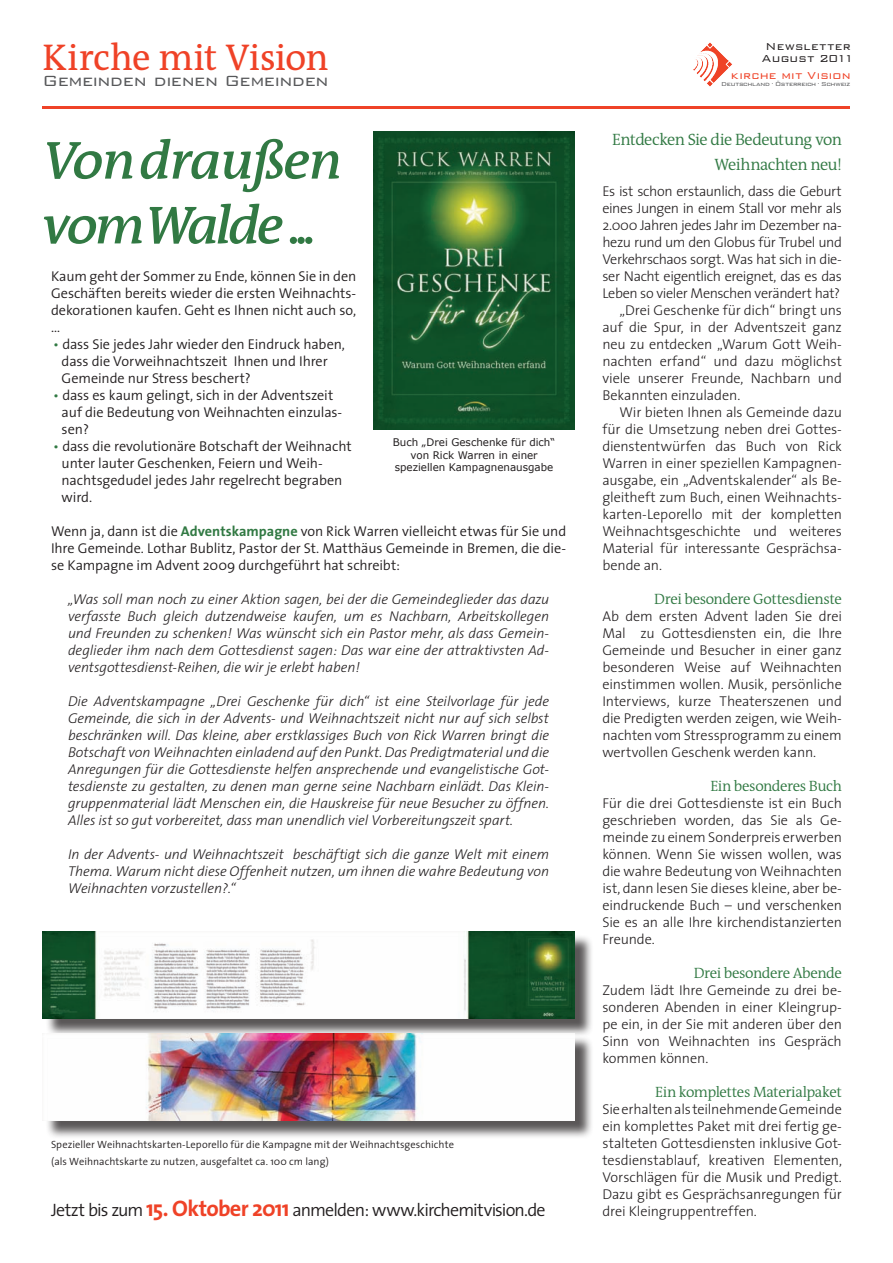
<style>
.page{position:relative;width:893px;height:1263px;background:#fff}
.page>*{position:absolute;margin:0;border:0;box-sizing:border-box;transform-origin:0 0}
.t1{font:italic 600 54px/64.8px "The Antiqua B6 i";letter-spacing:-.035em;color:#317943}
.t2{font:37.5px "The Antiqua B5";letter-spacing:-.02em;color:#ef4227}
.t3{font:300 19.65px "Bank Gothic";letter-spacing:-.03em;color:#57585a}
.t4{font:300 18px "The Sans";letter-spacing:-.045em;color:#231f20}
.t5{font:300 16.5px/25.2px "The Antiqua B4";letter-spacing:-.035em;color:#317943;text-align:right}
.t6{font:300 15px "The Antiqua B4";letter-spacing:-.03em;color:#317943}
.t7{font:300 14.25px/17px "The Sans";letter-spacing:-.015em;color:#231f20;text-align:justify}
.t8{font:italic 300 14.25px/17px "The Sans";letter-spacing:-.01em;color:#231f20;text-align:justify}
.t9{font:300 14.25px/17px "The Sans";letter-spacing:-.01em;color:#231f20}
.t10{font:300 14.25px "The Sans";letter-spacing:-.035em;color:#231f20}
.t11{font:300 13.5px/12px "Bank Gothic";letter-spacing:.025em;color:#231f20}
.t12{font:300 13.5px "Bank Gothic";letter-spacing:.01em;color:#ef4227}
.t13{font:300 10.5px/17px "The Sans";letter-spacing:.005em;color:#231f20}
.t14{font:10.5px/12.6px "Verdana";color:#231f20;text-align:center}
.t15{font:300 7.5px "Bank Gothic";letter-spacing:-.035em;color:#57585a}
.s1{color:#317943}
.s2{font-weight:700;color:#317943}
.s3{font-weight:700;font-size:22.5px;color:#ef4227}
.s4{font-family:"Times";font-weight:400}
</style>
<div class="page">
<img style="left:693px;top:42px;width:39px;height:45px">
<hr style="left:43px;top:106px;width:807px;height:2px;background:#ef4227">
<img style="left:373px;top:132px;width:201px;height:297px">
<div style="left:45px;top:934px;width:548px;height:103px;background:#231f20;opacity:.75"></div>
<img style="left:43px;top:931px;width:532px;height:87px">
<div style="left:45px;top:1035px;width:548px;height:104px;background:#231f20;opacity:.75"></div>
<img style="left:45px;top:1033px;width:530px;height:87px">
<h2 class="t2" style="left:43px;top:38px;width:287px">Kirche mit Vision</h2>
<h3 class="t3" style="left:43px;top:66px;width:288px">Gemeinden dienen Gemeinden</h3>
<h1 class="t1" style="left:43px;top:130px;width:301px">Von draußen vom Walde ...</h1>
<p class="t9" style="left:51px;top:267px;width:307px;text-align:justify">Kaum geht der Sommer zu Ende, können Sie in den Geschäften bereits wieder die ersten Weihnachts&shy;dekorationen kaufen. Geht es Ihnen nicht auch so, …</p>
<p class="t9" style="left:62px;top:335px;width:285px;text-indent:-9px"><span class="s1">•</span> dass Sie jedes Jahr wieder den Eindruck haben, dass die Vorweihnachtszeit Ihnen und Ihrer<br>Gemeinde nur Stress beschert?</p>
<p class="t9" style="left:62px;top:386px;width:282px;text-indent:-9px"><span class="s1">•</span> dass es kaum gelingt, sich in der Adventszeit auf die Bedeutung von Weihnachten einzulas&shy;sen?</p>
<p class="t9" style="left:62px;top:437px;width:292px;text-indent:-9px"><span class="s1">•</span> dass die revolutionäre Botschaft der Weihnacht unter lauter Geschenken, Feiern und Weih&shy;nachtsgedudel jedes Jahr regelrecht begraben wird.</p>
<p class="t9" style="left:51px;top:522px;width:517px;text-align:justify">Wenn ja, dann ist die <span class="s2">Adventskampagne</span> von Rick Warren vielleicht etwas für Sie und Ihre Gemeinde. Lothar Bublitz, Pastor der St. Matthäus Gemeinde in Bremen, die die&shy;se Kampagne im Advent 2009 durchgeführt hat schreibt:</p>
<p class="t8" style="left:68px;top:590px;width:483px">„Was soll man noch zu einer Aktion sagen, bei der die Gemeindeglieder das dazu verfasste Buch gleich dutzendweise kaufen, um es Nachbarn, Arbeitskollegen und Freunden zu schenken! Was wünscht sich ein Pastor mehr, als dass Gemein&shy;deglieder ihm nach dem Gottesdienst sagen: Das war eine der attraktivsten Ad&shy;ventsgottesdienst-Reihen, die wir je erlebt haben!</p>
<p class="t8" style="left:68px;top:692px;width:483px">Die Adventskampagne „Drei Geschenke für dich“ ist eine Steilvorlage für jede Gemeinde, die sich in der Advents- und Weihnachtszeit nicht nur auf sich selbst beschränken will. Das kleine, aber erstklassiges Buch von Rick Warren bringt die Botschaft von Weihnachten einladend auf den Punkt. Das Predigtmaterial und die Anregungen für die Gottesdienste helfen ansprechende und evangelistische Got&shy;tesdienste zu gestalten, zu denen man gerne seine Nachbarn einlädt. Das Klein&shy;gruppenmaterial lädt Menschen ein, die Hauskreise für neue Besucher zu öffnen.<br>Alles ist so gut vorbereitet, dass man unendlich viel Vorbereitungszeit spart.</p>
<p class="t8" style="left:68px;top:845px;width:483px">In der Advents- und Weihnachtszeit beschäftigt sich die ganze Welt mit einem Thema. Warum nicht diese Offenheit nutzen, um ihnen die wahre Bedeutung von Weihnachten vorzustellen?.“</p>
<p class="t14" style="left:393px;top:436px;width:164px">Buch „Drei Geschenke für dich“ von Rick Warren in einer speziellen Kampagnenausgabe</p>
<p class="t13" style="left:51px;top:1136px;width:404px">Spezieller Weihnachtskarten-Leporello für die Kampagne mit der Weihnachtsgeschichte (als Weihnachtskarte zu nutzen, ausgefaltet ca. 100 cm lang)</p>
<p class="t4" style="left:51px;top:1195px;width:496px">Jetzt bis zum <span class="s3">15. Oktober 2011</span> anmelden: www.kirchemitvision.de</p>
<p class="t11" style="left:762px;top:39px;width:94px">Newsletter<br>August 2011</p>
<p class="t12" style="left:731px;top:65px;width:121px">kirche mit Vision</p>
<p class="t15" style="left:721px;top:79px;width:131px">Deutschland <span class="s4">·</span> Österreich <span class="s4">·</span> Schweiz</p>
<p class="t5" style="left:612px;top:127px;width:231px">Entdecken Sie die Bedeutung von<br>Weihnachten neu!</p>
<p class="t7" style="left:602px;top:182px;width:241px">Es ist schon erstaunlich, dass die Geburt</p>
<p class="t10" style="left:602px;top:196px;width:241px">eines Jungen in einem Stall vor mehr als</p>
<p class="t7" style="left:602px;top:216px;width:241px">2.000 Jahren jedes Jahr im Dezember na-</p>
<p class="t7" style="left:602px;top:233px;width:241px">hezu rund um den Globus für Trubel und</p>
<p class="t7" style="left:602px;top:250px;width:241px">Verkehrschaos sorgt. Was hat sich in die-</p>
<p class="t7" style="left:602px;top:267px;width:241px">ser Nacht eigentlich ereignet, das es das</p>
<p class="t7" style="left:602px;top:284px;width:239px">Leben so vieler Menschen verändert hat?</p>
<p class="t7" style="left:619px;top:301px;width:224px">„Drei Geschenke für dich“ bringt uns</p>
<p class="t7" style="left:602px;top:318px;width:241px">auf die Spur, in der Adventszeit ganz</p>
<p class="t7" style="left:602px;top:335px;width:241px">neu zu entdecken „Warum Gott Weih-</p>
<p class="t7" style="left:602px;top:352px;width:241px">nachten erfand“ und dazu möglichst</p>
<p class="t7" style="left:602px;top:369px;width:241px">viele unserer Freunde, Nachbarn und</p>
<p class="t7" style="left:602px;top:386px;width:139px">Bekannten einzuladen.</p>
<p class="t7" style="left:619px;top:403px;width:224px">Wir bieten Ihnen als Gemeinde dazu</p>
<p class="t7" style="left:602px;top:420px;width:241px">für die Umsetzung neben drei Gottes-</p>
<p class="t7" style="left:602px;top:437px;width:241px">dienstentwürfen das Buch von Rick</p>
<p class="t7" style="left:602px;top:454px;width:241px">Warren in einer speziellen Kampagnen-</p>
<p class="t7" style="left:602px;top:471px;width:241px">ausgabe, ein „Adventskalender“ als Be-</p>
<p class="t7" style="left:602px;top:488px;width:241px">gleitheft zum Buch, einen Weihnachts-</p>
<p class="t7" style="left:602px;top:505px;width:241px">karten-Leporello mit der kompletten</p>
<p class="t7" style="left:602px;top:522px;width:241px">Weihnachtsgeschichte und weiteres</p>
<p class="t7" style="left:602px;top:539px;width:241px">Material für interessante Gesprächsa-</p>
<p class="t7" style="left:602px;top:556px;width:61px">bende an.</p>
<p class="t6" style="left:654px;top:591px;width:189px">Drei besondere Gottesdienste</p>
<p class="t7" style="left:602px;top:607px;width:241px">Ab dem ersten Advent laden Sie drei Mal zu Gottesdiensten ein, die Ihre Gemeinde und Besucher in einer ganz besonderen Weise auf Weihnachten einstimmen wollen. Musik, persönliche Interviews, kurze Theaterszenen und die Predigten werden zeigen, wie Weih&shy;nachten vom Stressprogramm zu einem wertvollen Geschenk werden kann.</p>
<p class="t6" style="left:710px;top:778px;width:133px">Ein besonderes Buch</p>
<p class="t7" style="left:602px;top:794px;width:241px">Für die drei Gottesdienste ist ein Buch geschrieben worden, das Sie als Ge&shy;meinde zu einem Sonderpreis erwerben können. Wenn Sie wissen wollen, was die wahre Bedeutung von Weihnachten ist, dann lesen Sie dieses kleine, aber be&shy;eindruckende Buch – und verschenken Sie es an alle Ihre kirchendistanzierten Freunde.</p>
<p class="t6" style="left:694px;top:965px;width:150px">Drei besondere Abende</p>
<p class="t7" style="left:602px;top:981px;width:241px">Zudem lädt Ihre Gemeinde zu drei be&shy;sonderen Abenden in einer Kleingrup&shy;pe ein, in der Sie mit anderen über den Sinn von Weihnachten ins Gespräch kommen können.</p>
<p class="t6" style="left:655px;top:1084px;width:188px">Ein komplettes Materialpaket</p>
<p class="t7" style="left:602px;top:1100px;width:241px">Sie erhalten als teilnehmende Gemeinde ein komplettes Paket mit drei fertig ge&shy;stalteten Gottesdiensten inklusive Got&shy;tesdienstablauf, kreativen Elementen, Vorschlägen für die Musik und Predigt.<br>Dazu gibt es Gesprächsanregungen für drei Kleingruppentreffen.</p>
</div>
